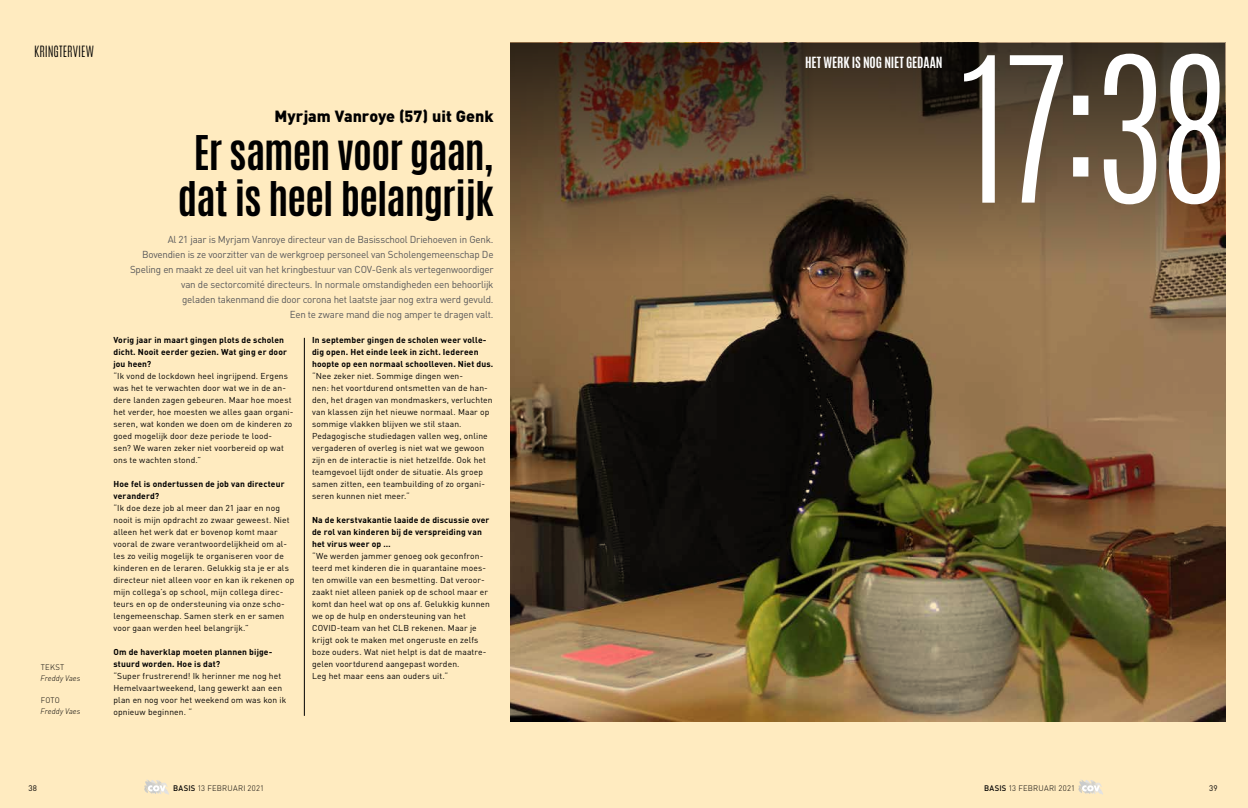
<style>
.page{position:relative;width:1248px;height:808px;background:#fff}
.page>*{position:absolute;margin:0;border:0;box-sizing:border-box;transform-origin:0 0}
.t1{font:300 171.4px "Antonio";color:#fff}
.t2{font:700 40px/46.4px "Antonio";letter-spacing:-.02em;color:#000;text-align:center}
.t3{font:900 16px "DINOT";color:#000}
.t4{font:300 13px "Antonio";letter-spacing:.005em;color:#000;scale:.96 1}
.t5{font:700 12.9px "Antonio";letter-spacing:-.01em;color:#fff}
.t6{font:10px/15px "DINOT";letter-spacing:-.025em;color:#58585a;text-align:right}
.t7{font:8.5px/12px "DINOT";letter-spacing:.015em;color:#000}
.t8{font:700 8.5px/12px "DINOT";letter-spacing:.015em;color:#000}
.t9{font:300 8px "DINOT";letter-spacing:.03em;color:#000;scale:.96 1}
.t10{font:italic 300 8px "DINOT";letter-spacing:.015em;color:#000;scale:.96 1}
.t11{font:8px "DINOT";color:#000}
.s1{font-weight:500}
</style>
<div class="page">
<div style="left:0;top:0;width:1247px;height:808px;background:#ffebc0"></div>
<img style="left:510px;top:281px;width:715px;height:441px">
<svg style="left:510px;top:43px;width:715px;height:238px;background:#5e4831"></svg>
<hr style="left:304px;top:338px;width:1px;height:378px;background:#000">
<svg style="left:1078px;top:779px;width:25px;height:16px"></svg>
<svg style="left:144px;top:779px;width:25px;height:16px"></svg>
<h3 class="t4" style="left:34px;top:43px;width:64px">KRINGTERVIEW</h3>
<p class="t9" style="left:41px;top:662px;width:26px">TEKST</p>
<p class="t10" style="left:41px;top:673px;width:43px">Freddy Vaes</p>
<p class="t9" style="left:41px;top:695px;width:21px">FOTO</p>
<p class="t10" style="left:41px;top:706px;width:43px">Freddy Vaes</p>
<h3 class="t3" style="left:274px;top:105px;width:221px">Myrjam Vanroye (57) uit Genk</h3>
<h2 class="t2" style="left:178px;top:130px;width:317px">Er samen voor gaan, dat is heel belangrijk</h2>
<p class="t6" style="left:130px;top:232px;width:365px">Al 21 jaar is Myrjam Vanroye directeur van de Basisschool Driehoeven in Genk.<br>Bovendien is ze voorzitter van de werkgroep personeel van Scholengemeenschap De Speling en maakt ze deel uit van het kringbestuur van COV-Genk als vertegenwoordiger van de sectorcomité directeurs. In normale omstandigheden een behoorlijk<br>geladen takenmand die door corona het laatste jaar nog extra werd gevuld.<br>Een te zware mand die nog amper te dragen valt.</p>
<p class="t8" style="left:113px;top:334px;width:175px">Vorig jaar in maart gingen plots de scholen dicht. Nooit eerder gezien. Wat ging er door jou heen?</p>
<p class="t7" style="left:113px;top:370px;width:181px">“Ik vond de lockdown heel ingrijpend. Ergens was het te verwachten door wat we in de an&shy;dere landen zagen gebeuren. Maar hoe moest het verder, hoe moesten we alles gaan organi&shy;seren, wat konden we doen om de kinderen zo goed mogelijk door deze periode te lood-<br>sen? We waren zeker niet voorbereid op wat ons te wachten stond.”</p>
<p class="t8" style="left:113px;top:478px;width:173px">Hoe fel is ondertussen de job van directeur veranderd?</p>
<p class="t7" style="left:113px;top:502px;width:182px">“Ik doe deze job al meer dan 21 jaar en nog nooit is mijn opdracht zo zwaar geweest. Niet alleen het werk dat er bovenop komt maar vooral de zware verantwoordelijkheid om al&shy;les zo veilig mogelijk te organiseren voor de kinderen en de leraren. Gelukkig sta je er als directeur niet alleen voor en kan ik rekenen op mijn collega’s op school, mijn collega direc&shy;teurs en op de ondersteuning via onze scho&shy;lengemeenschap. Samen sterk en er samen voor gaan werden heel belangrijk.”</p>
<p class="t8" style="left:113px;top:646px;width:160px">Om de haverklap moeten plannen bijge&shy;stuurd worden. Hoe is dat?</p>
<p class="t7" style="left:113px;top:670px;width:174px">“Super frustrerend! Ik herinner me nog het Hemelvaartweekend, lang gewerkt aan een plan en nog voor het weekend om was kon ik opnieuw beginnen. “</p>
<p class="t8" style="left:312px;top:334px;width:183px">In september gingen de scholen weer volle&shy;dig open. Het einde leek in zicht. Iedereen hoopte op een normaal schoolleven. Niet dus.</p>
<p class="t7" style="left:312px;top:370px;width:182px">“Nee zeker niet. Sommige dingen wen-<br>nen: het voortdurend ontsmetten van de han&shy;den, het dragen van mondmaskers, verluchten van klassen zijn het nieuwe normaal. Maar op sommige vlakken blijven we stil staan.<br>Pedagogische studiedagen vallen weg, online vergaderen of overleg is niet wat we gewoon zijn en de interactie is niet hetzelfde. Ook het teamgevoel lijdt onder de situatie. Als groep samen zitten, een teambuilding of zo organi&shy;seren kunnen niet meer.“</p>
<p class="t8" style="left:312px;top:514px;width:179px">Na de kerstvakantie laaide de discussie over de rol van kinderen bij de verspreiding van het virus weer op …</p>
<p class="t7" style="left:312px;top:550px;width:179px">“We werden jammer genoeg ook geconfron&shy;teerd met kinderen die in quarantaine moes&shy;ten omwille van een besmetting. Dat veroor&shy;zaakt niet alleen paniek op de school maar er komt dan heel wat op ons af. Gelukkig kunnen we op de hulp en ondersteuning van het COVID-team van het CLB rekenen. Maar je krijgt ook te maken met ongeruste en zelfs boze ouders. Wat niet helpt is dat de maatre&shy;gelen voortdurend aangepast worden.<br>Leg het maar eens aan ouders uit.“</p>
<h3 class="t5" style="left:805px;top:53px;width:139px">HET WERK IS NOG NIET GEDAAN</h3>
<h1 class="t1" style="left:960px;top:7px;width:266px">17:38</h1>
<p class="t11" style="left:28px;top:783px;width:10px">38</p>
<p class="t9" style="left:173px;top:784px;width:96px"><span class="s1">BASIS</span> 13 FEBRUARI 2021</p>
<p class="t9" style="left:983px;top:784px;width:96px"><span class="s1">BASIS</span> 13 FEBRUARI 2021</p>
<p class="t11" style="left:1209px;top:783px;width:10px">39</p>
</div>
